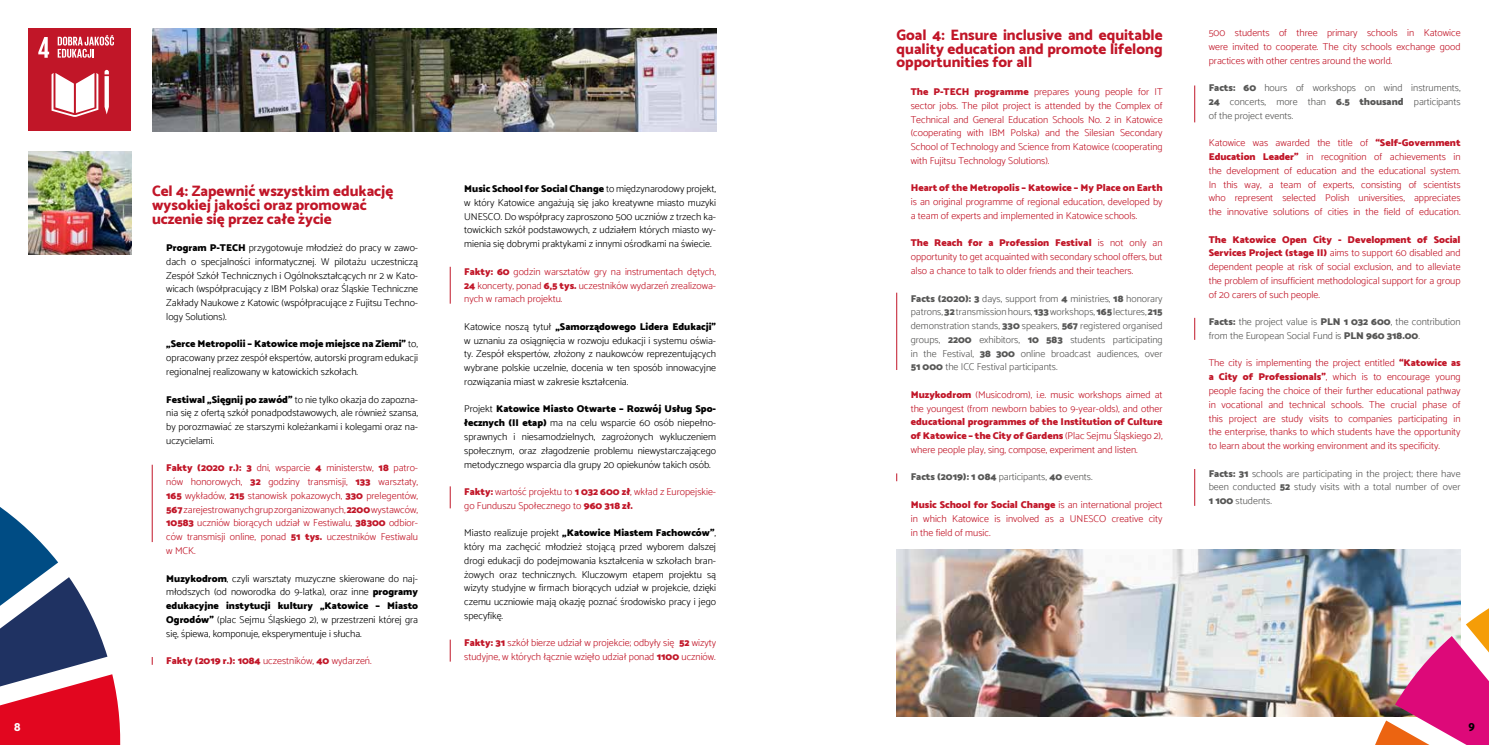
<style>
.page{position:relative;width:1489px;height:745px;background:#fff}
.page>*{position:absolute;margin:0;border:0;box-sizing:border-box;transform-origin:0 0}
.t1{font:800 15px/13.8px "Catamaran";color:#c11628}
.t2{font:800 11.25px "Sarabun";color:#fff}
.t3{font:800 11.25px "Sarabun";color:#000}
.t4{font:300 10px/13.8px "Catamaran";color:#c11628;text-align:justify}
.t5{font:300 10px/13.8px "Catamaran";color:#000;text-align:justify}
.t6{font:300 10px/13.8px "Catamaran";color:#575756;text-align:justify}
.t7{font:900 10px/13.8px "Catamaran";color:#c11628;text-align:justify}
.s1{font-weight:900}
.s2{font-weight:300}
</style>
<div class="page">
<div style="left:28px;top:28px;width:103px;height:103px;background:#c11628"></div>
<svg style="left:58px;top:35px;width:56px;height:23px"></svg>
<svg style="left:38px;top:37px;width:11px;height:21px"></svg>
<svg style="left:104px;top:70px;width:5px;height:44px"></svg>
<svg style="left:52px;top:73px;width:46px;height:44px"></svg>
<hr style="left:152px;top:464px;width:1px;height:77px;background:#c11628">
<hr style="left:896px;top:292px;width:1px;height:78px;background:#c11628">
<hr style="left:450px;top:266px;width:1px;height:37px;background:#c11628">
<hr style="left:1194px;top:85px;width:1px;height:37px;background:#c11628">
<svg style="left:450px;top:486px;width:1px;height:22px"></svg>
<svg style="left:1194px;top:317px;width:1px;height:22px"></svg>
<svg style="left:450px;top:639px;width:1px;height:22px"></svg>
<hr style="left:1194px;top:468px;width:1px;height:37px;background:#c11628">
<img style="left:29px;top:151px;width:102px;height:103px">
<img style="left:152px;top:29px;width:564px;height:102px">
<img style="left:896px;top:549px;width:564px;height:167px">
<img style="left:1357px;top:581px;width:131px;height:163px">
<svg style="left:0;top:507px;width:121px;height:237px"></svg>
<h1 class="t1" style="left:152px;top:184px;width:243px">Cel 4: Zapewnić wszystkim edukację wysokiej jakości oraz promować uczenie się przez całe życie</h1>
<p class="t5" style="left:166px;top:240px;width:253px"><span class="s1">Program P-TECH</span> przygotowuje młodzież do pracy w zawo&shy;dach o specjalności informatycznej. W pilotażu uczestniczą Zespół Szkół Technicznych i Ogólnokształcących nr 2 w Kato&shy;wicach (współpracujący z IBM Polska) oraz Śląskie Techniczne Zakłady Naukowe z Katowic (współpracujące z Fujitsu Techno&shy;logy Solutions).</p>
<p class="t5" style="left:166px;top:337px;width:253px"><span class="s1">„Serce Metropolii – Katowice moje miejsce na Ziemi”</span> to, opracowany przez zespół ekspertów, autorski program edukacji regionalnej realizowany w katowickich szkołach.</p>
<p class="t5" style="left:166px;top:392px;width:253px"><span class="s1">Festiwal „Sięgnij po zawód”</span> to nie tylko okazja do zapozna&shy;nia się z ofertą szkół ponadpodstawowych, ale również szansa, by porozmawiać ze starszymi koleżankami i kolegami oraz na&shy;uczycielami.</p>
<p class="t4" style="left:166px;top:460px;width:253px"><span class="s1">Fakty (2020 r.): 3</span> dni, wsparcie <span class="s1">4</span> ministerstw, <span class="s1">18</span> patro&shy;nów honorowych, <span class="s1">32</span> godziny transmisji, <span class="s1">133</span> warsztaty, <span class="s1">165</span> wykładów, <span class="s1">215</span> stanowisk pokazowych, <span class="s1">330</span> prelegentów, <span class="s1">567</span> zarejestrowanych grup zorganizowanych, <span class="s1">2200</span> wystawców, <span class="s1">10583</span> uczniów biorących udział w Festiwalu, <span class="s1">38300</span> odbior&shy;ców transmisji online, ponad <span class="s1">51 tys.</span> uczestników Festiwalu w MCK.</p>
<p class="t5" style="left:166px;top:570px;width:253px"><span class="s1">Muzykodrom</span>, czyli warsztaty muzyczne skierowane do naj&shy;młodszych (od noworodka do 9-latka), oraz inne <span class="s1">programy edukacyjne instytucji kultury „Katowice – Miasto Ogrodów”</span> (plac Sejmu Śląskiego 2), w przestrzeni której gra się, śpiewa, komponuje, eksperymentuje i słucha.</p>
<p class="t4" style="left:166px;top:653px;width:207px"><span class="s1">Fakty (2019 r.): 1084</span> uczestników, <span class="s1">40</span> wydarzeń.</p>
<p class="t5" style="left:464px;top:182px;width:253px"><span class="s1">Music School for Social Change</span> to międzynarodowy projekt, w który Katowice angażują się jako kreatywne miasto muzyki UNESCO. Do współpracy zaproszono 500 uczniów z trzech ka&shy;towickich szkół podstawowych, z udziałem których miasto wy&shy;mienia się dobrymi praktykami z innymi ośrodkami na świecie.</p>
<p class="t4" style="left:464px;top:264px;width:253px"><span class="s1">Fakty: 60</span> godzin warsztatów gry na instrumentach dętych, <span class="s1">24</span> koncerty, ponad <span class="s1">6,5 tys.</span> uczestników wydarzeń zrealizowa&shy;nych w ramach projektu.</p>
<p class="t5" style="left:464px;top:319px;width:253px">Katowice noszą tytuł <span class="s1">„Samorządowego Lidera Edukacji” </span>w uznaniu za osiągnięcia w rozwoju edukacji i systemu oświa&shy;ty. Zespół ekspertów, złożony z naukowców reprezentujących wybrane polskie uczelnie, docenia w ten sposób innowacyjne rozwiązania miast w zakresie kształcenia.</p>
<p class="t5" style="left:464px;top:402px;width:253px">Projekt <span class="s1">Katowice Miasto Otwarte – Rozwój Usług Spo&shy;łecznych (II etap)</span> ma na celu wsparcie 60 osób niepełno&shy;sprawnych i niesamodzielnych, zagrożonych wykluczeniem społecznym, oraz złagodzenie problemu niewystarczającego metodycznego wsparcia dla grupy 20 opiekunów takich osób.</p>
<p class="t4" style="left:464px;top:484px;width:253px"><span class="s1">Fakty:</span> wartość projektu to <span class="s1">1 032 600 zł</span>, wkład z Europejskie&shy;go Funduszu Społecznego to <span class="s1">960 318 zł.</span></p>
<p class="t5" style="left:464px;top:525px;width:253px">Miasto realizuje projekt <span class="s1">„Katowice Miastem Fachowców”</span>, który ma zachęcić młodzież stojącą przed wyborem dalszej drogi edukacji do podejmowania kształcenia w szkołach bran&shy;żowych oraz technicznych. Kluczowym etapem projektu są wizyty studyjne w firmach biorących udział w projekcie, dzięki czemu uczniowie mają okazję poznać środowisko pracy i jego specyfikę.</p>
<p class="t4" style="left:464px;top:635px;width:253px"><span class="s1">Fakty: 31</span> szkół bierze udział w projekcie; odbyły się <span class="s1">52</span> wizyty studyjne, w których łącznie wzięło udział ponad <span class="s1">1100</span> uczniów.</p>
<h1 class="t1" style="left:896px;top:28px;width:267px;text-align:justify">Goal 4: Ensure inclusive and equitable quality education and promote lifelong opportunities for all</h1>
<p class="t4" style="left:910px;top:85px;width:253px"><span class="s1">The P-TECH programme</span> prepares young people for IT sector jobs. The pilot project is attended by the Complex of Technical and General Education Schools No. 2 in Katowice (cooperating with IBM Polska) and the Silesian Secondary School of Technology and Science from Katowice (cooperating with Fujitsu Technology Solutions).</p>
<p class="t7" style="left:910px;top:181px;width:253px">Heart of the Metropolis – Katowice – My Place on Earth</p>
<p class="t4" style="left:910px;top:195px;width:253px">is an original programme of regional education, developed by a team of experts and implemented in Katowice schools.</p>
<p class="t4" style="left:910px;top:236px;width:253px"><span class="s1">The Reach for a Profession Festival</span> is not only an opportunity to get acquainted with secondary school offers, but also a chance to talk to older friends and their teachers.</p>
<p class="t6" style="left:910px;top:291px;width:253px"><span class="s1">Facts (2020): 3</span> days, support from <span class="s1">4</span> ministries, <span class="s1">18</span> honorary patrons, <span class="s1">32</span> transmission hours, <span class="s1">133</span> workshops, <span class="s1">165</span> lectures, <span class="s1">215 </span>demonstration stands, <span class="s1">330</span> speakers, <span class="s1">567</span> registered organised groups, <span class="s1">2200</span> exhibitors, <span class="s1">10 583</span> students participating in the Festival, <span class="s1">38 300</span> online broadcast audiences, over <span class="s1">51 000</span> the ICC Festival participants.</p>
<p class="t4" style="left:910px;top:387px;width:253px"><span class="s1">Muzykodrom</span> (Musicodrom), i.e. music workshops aimed at the youngest (from newborn babies to 9-year-olds), and other</p>
<p class="t7" style="left:910px;top:415px;width:253px">educational programmes of the Institution of Culture of Katowice – the City of Gardens <span class="s2">(Plac Sejmu Śląskiego 2), where people play, sing, compose, experiment and listen.</span></p>
<p class="t6" style="left:910px;top:470px;width:183px"><span class="s1">Facts (2019): 1 084</span> participants, <span class="s1">40</span> events.</p>
<p class="t4" style="left:910px;top:497px;width:253px"><span class="s1">Music School for Social Change</span> is an international project in which Katowice is involved as a UNESCO creative city in the field of music.</p>
<p class="t4" style="left:1208px;top:26px;width:253px">500 students of three primary schools in Katowice were invited to cooperate. The city schools exchange good practices with other centres around the world.</p>
<p class="t6" style="left:1208px;top:81px;width:253px"><span class="s1">Facts: 60</span> hours of workshops on wind instruments, <span class="s1">24</span> concerts, more than <span class="s1">6.5 thousand</span> participants of the project events.</p>
<p class="t4" style="left:1208px;top:136px;width:253px">Katowice was awarded the title of <span class="s1">“Self-Government Education Leader”</span> in recognition of achievements in the development of education and the educational system.<br>In this way, a team of experts, consisting of scientists who represent selected Polish universities, appreciates the innovative solutions of cities in the field of education.</p>
<p class="t4" style="left:1208px;top:232px;width:253px"><span class="s1">The Katowice Open City - Development of Social Services Project (stage II)</span> aims to support 60 disabled and dependent people at risk of social exclusion, and to alleviate the problem of insufficient methodological support for a group of 20 carers of such people.</p>
<p class="t6" style="left:1208px;top:314px;width:253px"><span class="s1">Facts:</span> the project value is <span class="s1">PLN 1 032 600</span>, the contribution from the European Social Fund is <span class="s1">PLN 960 318.00</span>.</p>
<p class="t4" style="left:1208px;top:356px;width:253px">The city is implementing the project entitled <span class="s1">“Katowice as a City of Professionals”</span>, which is to encourage young people facing the choice of their further educational pathway in vocational and technical schools. The crucial phase of this project are study visits to companies participating in the enterprise, thanks to which students have the opportunity to learn about the working environment and its specificity.</p>
<p class="t6" style="left:1208px;top:466px;width:253px"><span class="s1">Facts: 31</span> schools are participating in the project; there have been conducted <span class="s1">52</span> study visits with a total number of over <span class="s1">1 100</span> students.</p>
<p class="t2" style="left:14px;top:720px;width:8px">8</p>
<p class="t3" style="left:1468px;top:720px;width:8px">9</p>
</div>
